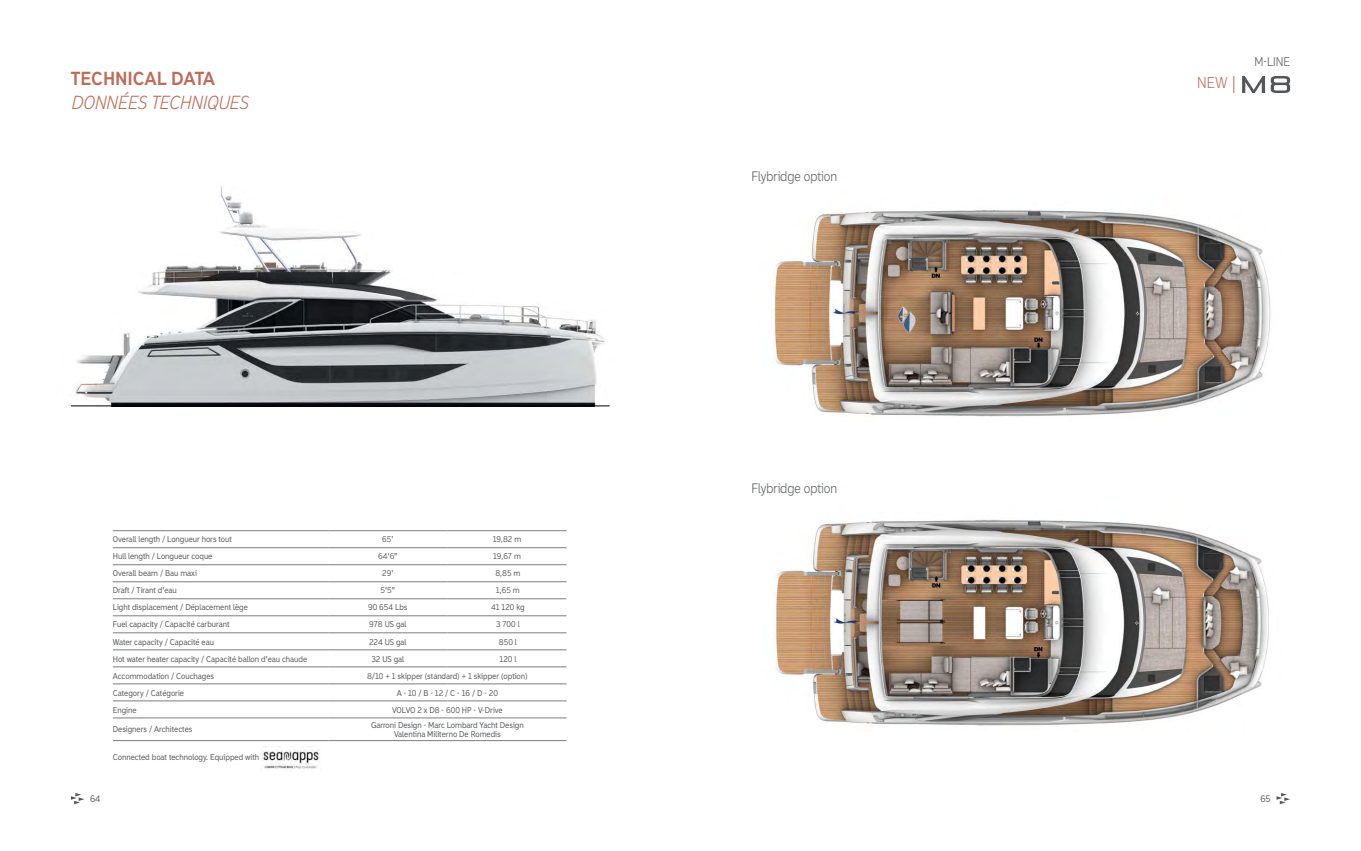
<style>
.page{position:relative;width:1361px;height:851px;background:#fff}
.page>*{position:absolute;margin:0;border:0;box-sizing:border-box;transform-origin:0 0}
.t1{font:italic 300 18px "Madras";letter-spacing:-.005em;color:#be6b58}
.t2{font:800 18px "Madras";letter-spacing:-.005em;color:#be6b58}
.t3{font:300 15px "Madras";color:#be6b58}
.t4{font:300 13px "Madras";color:#54575a}
.t5{font:300 12px "Madras";color:#54575a}
.t6{font:9px "Madras";color:#54575a}
.t7{font:8px/9.6px "Madras";color:#54575a;text-align:center}
</style>
<div class="page">
<img style="left:774px;top:519px;width:495px;height:207px">
<img style="left:70px;top:186px;width:540px;height:220px">
<img style="left:774px;top:210px;width:497px;height:207px">
<svg style="left:1276px;top:793px;width:14px;height:11px"></svg>
<svg style="left:71px;top:793px;width:13px;height:11px"></svg>
<img style="left:260px;top:746px;width:60px;height:24px">
<hr style="left:113px;top:530px;width:215px;height:1px;background:#7d7e7d">
<hr style="left:328px;top:530px;width:119px;height:1px;background:#7d7e7d">
<hr style="left:447px;top:530px;width:119px;height:1px;background:#7d7e7d">
<hr style="left:113px;top:547px;width:215px;height:1px;background:#7d7e7d">
<hr style="left:328px;top:547px;width:119px;height:1px;background:#7d7e7d">
<hr style="left:447px;top:547px;width:119px;height:1px;background:#7d7e7d">
<hr style="left:113px;top:564px;width:215px;height:1px;background:#7d7e7d">
<hr style="left:328px;top:564px;width:119px;height:1px;background:#7d7e7d">
<hr style="left:447px;top:564px;width:119px;height:1px;background:#7d7e7d">
<hr style="left:113px;top:581px;width:215px;height:1px;background:#7d7e7d">
<hr style="left:328px;top:581px;width:119px;height:1px;background:#7d7e7d">
<hr style="left:447px;top:581px;width:119px;height:1px;background:#7d7e7d">
<hr style="left:113px;top:598px;width:215px;height:1px;background:#7d7e7d">
<hr style="left:328px;top:598px;width:119px;height:1px;background:#7d7e7d">
<hr style="left:447px;top:598px;width:119px;height:1px;background:#7d7e7d">
<hr style="left:113px;top:615px;width:215px;height:1px;background:#7d7e7d">
<hr style="left:328px;top:615px;width:119px;height:1px;background:#7d7e7d">
<hr style="left:447px;top:615px;width:119px;height:1px;background:#7d7e7d">
<hr style="left:113px;top:632px;width:215px;height:1px;background:#7d7e7d">
<hr style="left:328px;top:632px;width:119px;height:1px;background:#7d7e7d">
<hr style="left:447px;top:632px;width:119px;height:1px;background:#7d7e7d">
<hr style="left:113px;top:649px;width:215px;height:1px;background:#7d7e7d">
<hr style="left:328px;top:649px;width:119px;height:1px;background:#7d7e7d">
<hr style="left:447px;top:649px;width:119px;height:1px;background:#7d7e7d">
<hr style="left:113px;top:666px;width:215px;height:1px;background:#7d7e7d">
<hr style="left:328px;top:666px;width:119px;height:1px;background:#7d7e7d">
<hr style="left:447px;top:666px;width:119px;height:1px;background:#7d7e7d">
<hr style="left:113px;top:683px;width:215px;height:1px;background:#7d7e7d">
<hr style="left:328px;top:683px;width:119px;height:1px;background:#7d7e7d">
<hr style="left:447px;top:683px;width:119px;height:1px;background:#7d7e7d">
<hr style="left:113px;top:700px;width:215px;height:1px;background:#7d7e7d">
<hr style="left:328px;top:700px;width:119px;height:1px;background:#7d7e7d">
<hr style="left:447px;top:700px;width:119px;height:1px;background:#7d7e7d">
<hr style="left:113px;top:717px;width:215px;height:1px;background:#7d7e7d">
<hr style="left:328px;top:717px;width:119px;height:1px;background:#7d7e7d">
<hr style="left:447px;top:717px;width:119px;height:1px;background:#7d7e7d">
<hr style="left:113px;top:740px;width:215px;height:1px;background:#7d7e7d">
<hr style="left:328px;top:740px;width:119px;height:1px;background:#7d7e7d">
<hr style="left:447px;top:740px;width:119px;height:1px;background:#7d7e7d">
<hr style="left:71px;top:405px;width:538px;height:1px;background:#000">
<svg style="left:1233px;top:76px;width:1px;height:17px"></svg>
<svg style="left:1242px;top:76px;width:48px;height:17px"></svg>
<h1 class="t2" style="left:71px;top:67px;width:146px">TECHNICAL DATA</h1>
<h1 class="t1" style="left:71px;top:92px;width:178px">DONNÉES TECHNIQUES</h1>
<p class="t7" style="left:113px;top:534px;width:121px">Overall length / Longueur hors tout</p>
<p class="t7" style="left:382px;top:534px;width:13px">65’</p>
<p class="t7" style="left:493px;top:534px;width:30px">19,82 m</p>
<p class="t7" style="left:113px;top:551px;width:101px">Hull length / Longueur coque</p>
<p class="t7" style="left:378px;top:551px;width:21px">64’6’’</p>
<p class="t7" style="left:493px;top:551px;width:29px">19,67 m</p>
<p class="t7" style="left:113px;top:568px;width:86px">Overall beam / Bau maxi</p>
<p class="t7" style="left:382px;top:568px;width:13px">29’</p>
<p class="t7" style="left:495px;top:568px;width:27px">8,85 m</p>
<p class="t7" style="left:113px;top:585px;width:66px">Draft / Tirant d’eau</p>
<p class="t7" style="left:380px;top:585px;width:16px">5’5’’</p>
<p class="t7" style="left:496px;top:585px;width:25px">1,65 m</p>
<p class="t7" style="left:113px;top:602px;width:137px">Light displacement / Déplacement lège</p>
<p class="t7" style="left:368px;top:602px;width:41px">90 654 Lbs</p>
<p class="t7" style="left:491px;top:602px;width:35px">41 120 kg</p>
<p class="t7" style="left:113px;top:619px;width:118px">Fuel capacity / Capacité carburant</p>
<p class="t7" style="left:369px;top:619px;width:39px">978 US gal</p>
<p class="t7" style="left:496px;top:619px;width:25px">3 700 l</p>
<p class="t7" style="left:113px;top:636px;width:103px">Water capacity / Capacité eau</p>
<p class="t7" style="left:369px;top:636px;width:39px">224 US gal</p>
<p class="t7" style="left:499px;top:636px;width:20px">850 l</p>
<p class="t7" style="left:113px;top:653px;width:196px">Hot water heater capacity / Capacité ballon d’eau chaude</p>
<p class="t7" style="left:371px;top:653px;width:34px">32 US gal</p>
<p class="t7" style="left:499px;top:653px;width:18px">120 l</p>
<p class="t7" style="left:113px;top:670px;width:103px">Accommodation / Couchages</p>
<p class="t7" style="left:367px;top:670px;width:162px">8/10 + 1 skipper (standard) + 1 skipper (option)</p>
<p class="t7" style="left:113px;top:687px;width:73px">Category / Catégorie</p>
<p class="t7" style="left:397px;top:687px;width:103px">A - 10 / B - 12 / C - 16 / D - 20</p>
<p class="t7" style="left:113px;top:704px;width:25px">Engine</p>
<p class="t7" style="left:392px;top:704px;width:112px">VOLVO 2 x D8 - 600 HP - V-Drive</p>
<p class="t7" style="left:113px;top:724px;width:81px">Designers / Architectes</p>
<p class="t7" style="left:371px;top:719px;width:154px">Garroni Design - Marc Lombard Yacht Design<br>Valentina Militerno De Romedis</p>
<p class="t7" style="left:113px;top:751px;width:148px">Connected boat technology. Equipped with</p>
<h3 class="t4" style="left:751px;top:168px;width:87px">Flybridge option</h3>
<h3 class="t4" style="left:751px;top:480px;width:87px">Flybridge option</h3>
<h2 class="t3" style="left:1197px;top:73px;width:32px">NEW</h2>
<h3 class="t5" style="left:1254px;top:55px;width:37px">M-LINE</h3>
<p class="t6" style="left:90px;top:793px;width:12px">64</p>
<p class="t6" style="left:1260px;top:793px;width:12px">65</p>
</div>
